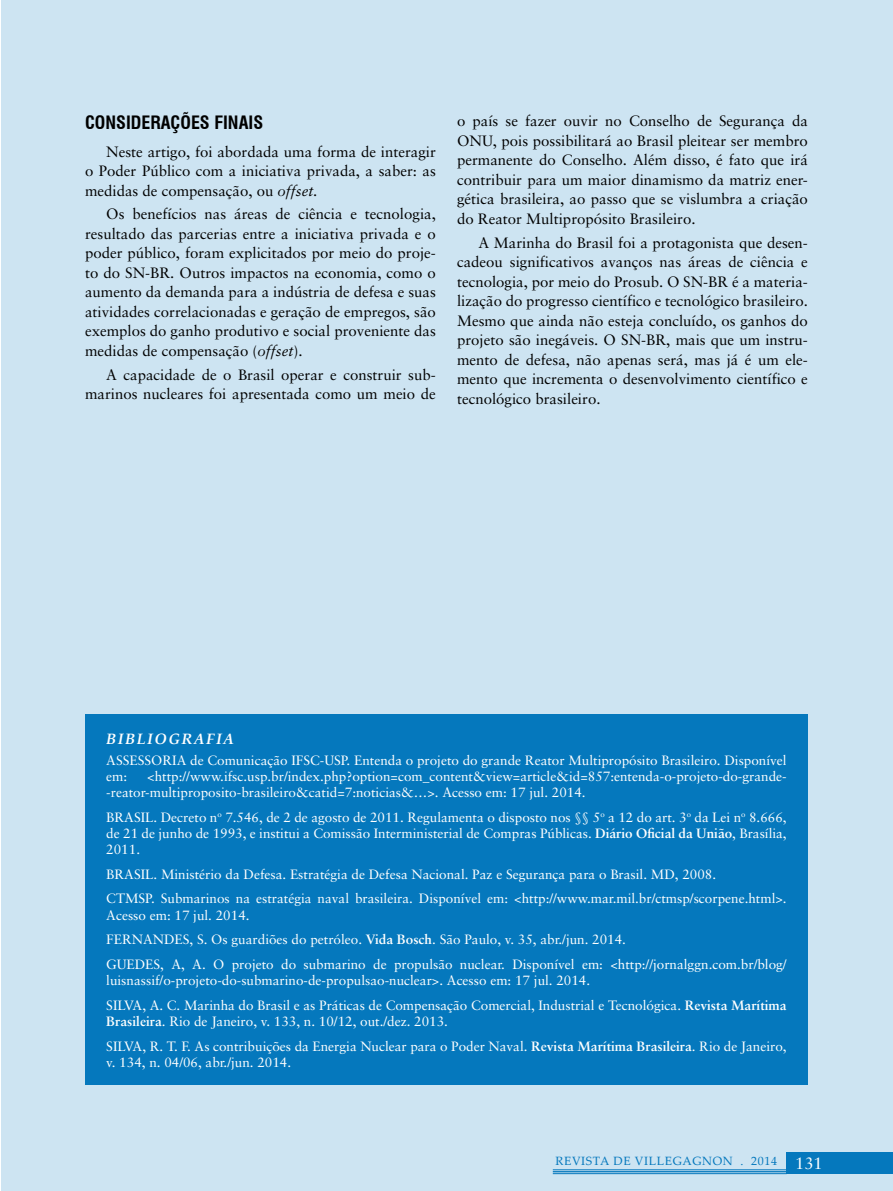
<style>
.page{position:relative;width:893px;height:1191px;background:#fff}
.page>*{position:absolute;margin:0;border:0;box-sizing:border-box;transform-origin:0 0}
.t1{font:700 condensed 18px "Swiss 721 BT";color:#000}
.t2{font:15px/19.5px "Sabon";color:#000;text-align:justify}
.t3{font:italic 700 15px "Palatino Linotype";letter-spacing:.1em;color:#fff}
.t4{font:13.5px/24.8px "Sabon";color:#fff}
.t5{font:12px "Palatino Linotype";letter-spacing:.05em;color:#0578bd}
.s1{font-style:italic}
.s2{font-weight:700}
.s3{font-family:"Sabon";font-size:16.5px;color:#fff}
</style>
<div class="page">
<div style="left:2px;top:0;width:891px;height:1191px;background:#cde4f2"></div>
<div style="left:787px;top:1152px;width:106px;height:22px;background:#0578bd"></div>
<hr style="left:553px;top:1169px;width:234px;height:1px;background:#0578bd">
<hr style="left:553px;top:1171px;width:234px;height:1px;background:#0578bd">
<hr style="left:553px;top:1173px;width:234px;height:1px;background:#0578bd">
<div style="left:85px;top:714px;width:723px;height:370px;background:#0578bd"></div>
<h1 class="t1" style="left:85px;top:111px;width:180px">CONSIDERAÇÕES FINAIS</h1>
<p class="t2" style="left:85px;top:141px;width:352px;text-indent:21px">Neste artigo, foi abordada uma forma de interagir o Poder Público com a iniciativa privada, a saber: as medidas de compensação, ou <span class="s1">offset.</span></p>
<p class="t2" style="left:85px;top:204px;width:352px;text-indent:21px">Os benefícios nas áreas de ciência e tecnologia, resultado das parcerias entre a iniciativa privada e o poder público, foram explicitados por meio do proje&shy;to do SN-BR. Outros impactos na economia, como o aumento da demanda para a indústria de defesa e suas atividades correlacionadas e geração de empregos, são exemplos do ganho produtivo e social proveniente das medidas de compensação (<span class="s1">offset</span>).</p>
<p class="t2" style="left:85px;top:364px;width:352px;text-align:right">A capacidade de o Brasil operar e construir sub&shy;marinos nucleares foi apresentada como um meio de</p>
<p class="t2" style="left:457px;top:111px;width:352px">o país se fazer ouvir no Conselho de Segurança da ONU, pois possibilitará ao Brasil pleitear ser membro permanente do Conselho. Além disso, é fato que irá contribuir para um maior dinamismo da matriz ener&shy;gética brasileira, ao passo que se vislumbra a criação do Reator Multipropósito Brasileiro.</p>
<p class="t2" style="left:457px;top:232px;width:352px;text-indent:21px">A Marinha do Brasil foi a protagonista que desen&shy;cadeou significativos avanços nas áreas de ciência e tecnologia, por meio do Prosub. O SN-BR é a materia&shy;lização do progresso científico e tecnológico brasileiro.<br>Mesmo que ainda não esteja concluído, os ganhos do projeto são inegáveis. O SN-BR, mais que um instru&shy;mento de defesa, não apenas será, mas já é um ele&shy;mento que incrementa o desenvolvimento científico e tecnológico brasileiro.</p>
<p class="t3" style="left:106px;top:728px;width:129px">BIBLIOGRAFIA</p>
<p class="t4" style="left:106px;top:751px;width:682px;line-height:16.2px">ASSESSORIA de Comunicação IFSC-USP. Entenda o projeto do grande Reator Multipropósito Brasileiro. Disponível em:</p>
<p class="t4" style="left:106px;top:767px;width:682px;line-height:16.2px;text-indent:41px">&lt;http://www.ifsc.usp.br/index.php?option=com_content&amp;view=article&amp;id=857:entenda-o-projeto-do-grande--reator-multiproposito-brasileiro&amp;catid=7:noticias&amp;…&gt;. Acesso em: 17 jul. 2014.</p>
<p class="t4" style="left:106px;top:808px;width:682px;line-height:16.2px;text-align:justify">BRASIL. Decreto n<sup>o</sup> 7.546, de 2 de agosto de 2011. Regulamenta o disposto nos §§ 5<sup>o</sup> a 12 do art. 3<sup>o</sup> da Lei n<sup>o</sup> 8.666, de 21 de junho de 1993, e institui a Comissão Interministerial de Compras Públicas. <span class="s2">Diário Oficial da União</span>, Brasília, 2011.</p>
<p class="t4" style="left:106px;top:861px;width:682px">BRASIL. Ministério da Defesa. Estratégia de Defesa Nacional. Paz e Segurança para o Brasil. MD, 2008.<br>CTMSP. Submarinos na estratégia naval brasileira. Disponível em: &lt;http://www.mar.mil.br/ctmsp/scorpene.html&gt;.</p>
<p class="t4" style="left:106px;top:902px;width:682px">Acesso em: 17 jul. 2014.<br>FERNANDES, S. Os guardiões do petróleo. <span class="s2">Vida Bosch</span>. São Paulo, v. 35, abr./jun. 2014.<br>GUEDES, A, A. O projeto do submarino de propulsão nuclear. Disponível em: &lt;http://jornalggn.com.br/blog/</p>
<p class="t4" style="left:106px;top:968px;width:682px">luisnassif/o-projeto-do-submarino-de-propulsao-nuclear&gt;. Acesso em: 17 jul. 2014.<br>SILVA, A. C. Marinha do Brasil e as Práticas de Compensação Comercial, Industrial e Tecnológica. <span class="s2">Revista Marítima</span></p>
<p class="t4" style="left:106px;top:1009px;width:682px"><span class="s2">Brasileira</span>. Rio de Janeiro, v. 133, n. 10/12, out./dez. 2013.<br>SILVA, R. T. F. As contribuições da Energia Nuclear para o Poder Naval. <span class="s2">Revista Marítima Brasileira</span>. Rio de Janeiro,</p>
<p class="t4" style="left:106px;top:1050px;width:186px">v. 134, n. 04/06, abr./jun. 2014.</p>
<p class="t5" style="left:555px;top:1152px;width:269px">REVISTA DE VILLEGAGNON . 2014 <span class="s3">131</span></p>
</div>
